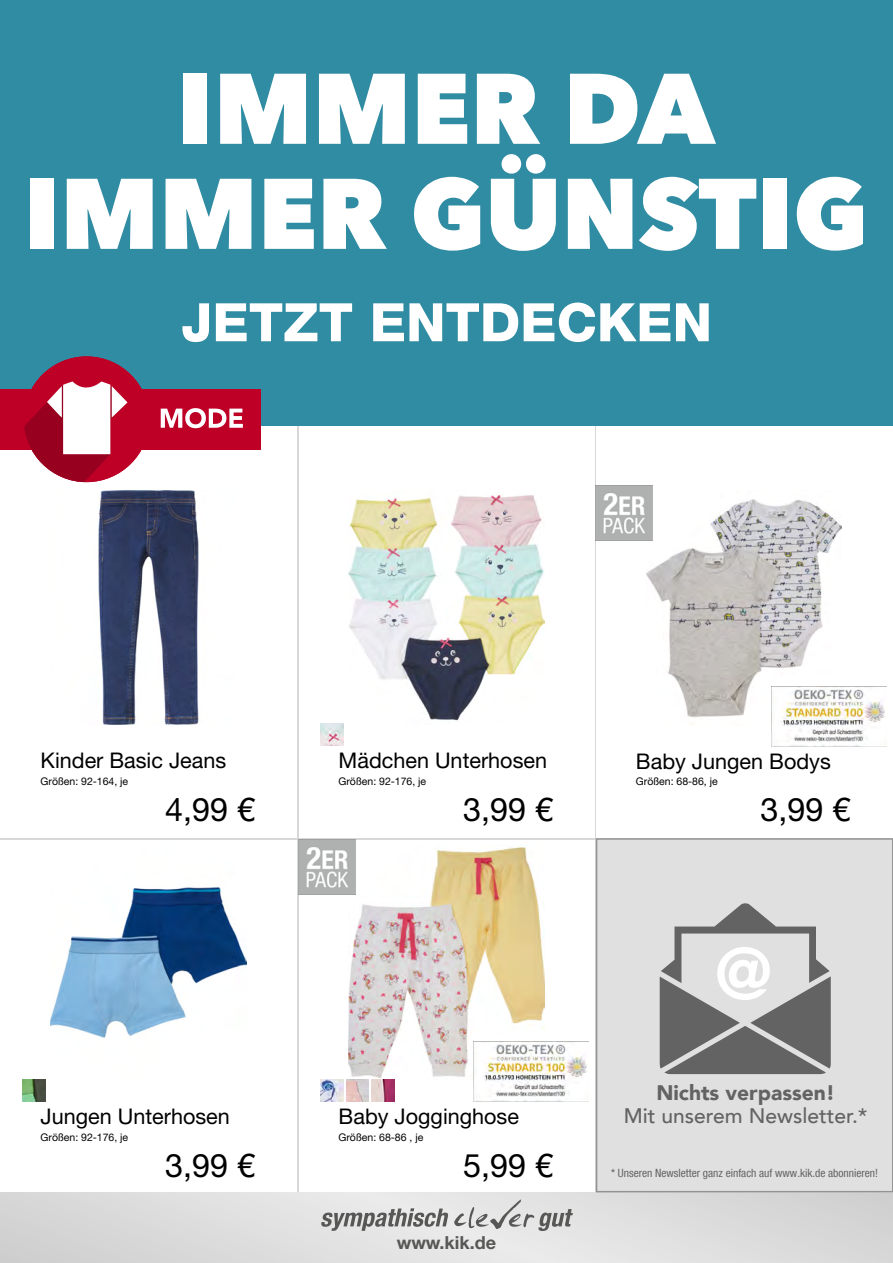
<style>
.page{position:relative;width:893px;height:1263px;background:#fff}
.page>*{position:absolute;margin:0;border:0;box-sizing:border-box;transform-origin:0 0}
.t1{font:800 99px/105px "Avenir Next";color:#fff;text-align:center}
.t2{font:900 71.4px "Avenir";color:#fff}
.t3{font:800 53.1px "Helvetica Neue LT Com";color:#fff}
.t4{font:32.4px "Helvetica Neue LT Com";color:#000}
.t5{font:21.6px "Helvetica Neue LT Com";color:#000}
.t6{font:500 21px "Avenir";color:#636363}
.t7{font:900 21px "Avenir";color:#636363}
.t8{font:700 18px "Helvetica Neue LT Com";color:#575756}
.t9{font:condensed 11.4px "Helvetica Neue LT Com";color:#636363}
.t10{font:10.5px "Helvetica Neue LT Com";color:#000}
</style>
<div class="page">
<img style="left:595px;top:425px;width:1px;height:768px">
<img style="left:297px;top:425px;width:1px;height:768px">
<div style="left:0;top:1193px;width:893px;height:70px;background:#ddd"></div>
<div style="left:0;top:0;width:893px;height:425px;background:#308ca2"></div>
<div style="left:0;top:389px;width:261px;height:61px;background:#be0027"></div>
<svg style="left:24px;top:356px;width:118px;height:126px"></svg>
<svg style="left:161px;top:408px;width:82px;height:20px"></svg>
<svg style="left:321px;top:1208px;width:127px;height:23px"></svg>
<svg style="left:454px;top:1199px;width:119px;height:32px"></svg>
<div style="left:596px;top:838px;width:297px;height:354px;background:#e0e0e0"></div>
<svg style="left:660px;top:903px;width:171px;height:171px"></svg>
<div style="left:596px;top:838px;width:297px;height:354px;border:2px solid #939393"></div>
<img style="left:98px;top:491px;width:101px;height:234px">
<img style="left:349px;top:495px;width:195px;height:226px">
<img style="left:646px;top:491px;width:196px;height:227px">
<img style="left:51px;top:887px;width:196px;height:151px">
<img style="left:349px;top:845px;width:195px;height:233px">
<img style="left:771px;top:686px;width:116px;height:60px">
<img style="left:595px;top:485px;width:57px;height:55px">
<img style="left:473px;top:1042px;width:116px;height:60px">
<img style="left:298px;top:839px;width:57px;height:56px">
<img style="left:321px;top:723px;width:22px;height:23px">
<img style="left:23px;top:1079px;width:22px;height:23px">
<img style="left:321px;top:1079px;width:22px;height:23px">
<img style="left:346px;top:1079px;width:23px;height:23px">
<img style="left:372px;top:1079px;width:22px;height:23px">
<h1 class="t1" style="left:24px;top:56px;width:846px">IMMER DA<br>IMMER GÜNSTIG</h1>
<h3 class="t3" style="left:181px;top:291px;width:533px">JETZT ENTDECKEN</h3>
<p class="t5" style="left:41px;top:753px;width:187px">Kinder Basic Jeans</p>
<p class="t5" style="left:339px;top:753px;width:210px">Mädchen Unterhosen</p>
<p class="t5" style="left:636px;top:753px;width:196px">Baby Jungen Bodys</p>
<p class="t10" style="left:41px;top:777px;width:89px">Größen: 92-164, je</p>
<p class="t10" style="left:338px;top:777px;width:89px">Größen: 92-176, je</p>
<p class="t10" style="left:636px;top:777px;width:83px">Größen: 68-86, je</p>
<h3 class="t4" style="left:165px;top:798px;width:92px">4,99 €</h3>
<h3 class="t4" style="left:463px;top:798px;width:92px">3,99 €</h3>
<h3 class="t4" style="left:760px;top:798px;width:92px">3,99 €</h3>
<p class="t5" style="left:41px;top:1109px;width:191px">Jungen Unterhosen</p>
<p class="t5" style="left:339px;top:1109px;width:182px">Baby Jogginghose</p>
<p class="t10" style="left:41px;top:1133px;width:89px">Größen: 92-176, je</p>
<p class="t10" style="left:338px;top:1133px;width:86px">Größen: 68-86 , je</p>
<h3 class="t4" style="left:165px;top:1154px;width:92px">3,99 €</h3>
<h3 class="t4" style="left:463px;top:1154px;width:92px">5,99 €</h3>
<p class="t8" style="left:397px;top:1231px;width:101px">www.kik.de</p>
<h2 class="t2" style="left:715px;top:913px;width:59px">@</h2>
<p class="t7" style="left:656px;top:1075px;width:180px">Nichts verpassen!</p>
<p class="t6" style="left:624px;top:1097px;width:245px">Mit unserem Newsletter.*</p>
<p class="t9" style="left:611px;top:1166px;width:269px">* Unseren Newsletter ganz einfach auf www.kik.de abonnieren!</p>
</div>
